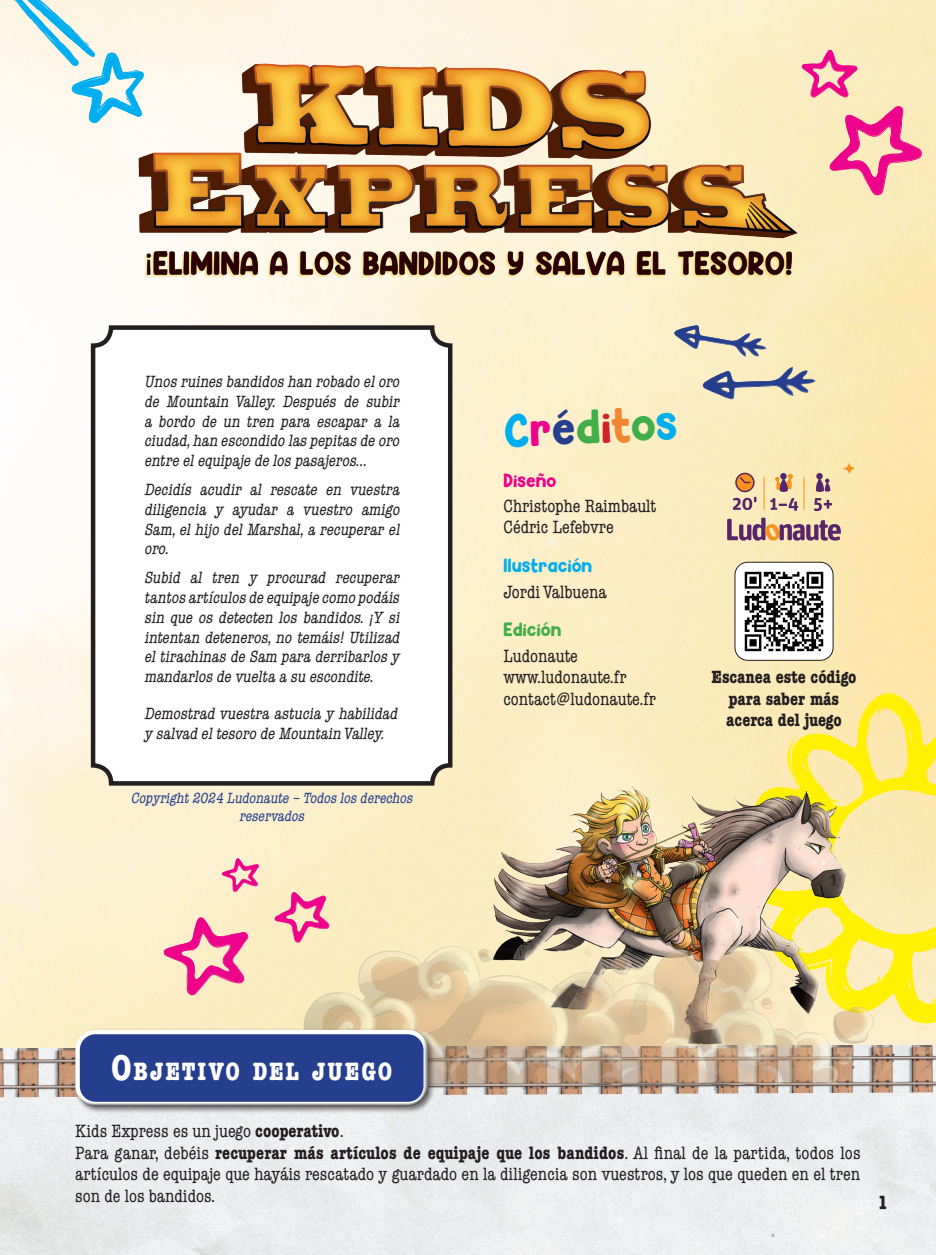
<style>
.page{position:relative;width:936px;height:1255px;background:#fff}
.page>*{position:absolute;margin:0;border:0;box-sizing:border-box;transform-origin:0 0}
.t1{font:45px "Hey Comic";color:#00aeef}
.t2{font:700 condensed 25.5px "American Typewriter ITC Pro";letter-spacing:.075em;color:#fff}
.t3{font:700 condensed 19.5px "American Typewriter ITC Pro";color:#231f20}
.t4{font:condensed 18px/21.8px "American Typewriter ITC Pro";color:#231f20}
.t5{font:700 condensed 18px/21.6px "American Typewriter ITC Pro";color:#231f20;text-align:center}
.t6{font:18px "Hey Comic";color:#00aeef}
.t7{font:18px "Hey Comic";color:#40ae49}
.t8{font:18px "Hey Comic";color:#ed028c}
.t9{font:italic condensed 16.5px/19.8px "American Typewriter ITC Pro";color:#231f20;text-align:justify}
.t10{font:italic condensed 15px/18px "American Typewriter ITC Pro";color:#253f8e;text-align:center}
.s1{color:#ed028c}
.s2{color:#253f8e}
.s3{color:#40ae49}
.s4{color:#d1232a}
.s5{color:#f18733}
.s6{font-size:36.3px}
.s7{font-weight:700}
</style>
<div class="page">
<img style="left:0;top:0;width:935px;height:1043px">
<svg style="left:736px;top:693px;width:199px;height:330px;background:#fceb86"></svg>
<div style="left:93px;top:327px;width:357px;height:456px;background:#fff;border-radius:18px"></div>
<div style="left:91px;top:325px;width:361px;height:460px;border:4px solid #231f20;border-radius:18px"></div>
<img style="left:70px;top:39px;width:796px;height:223px">
<img style="left:0;top:1043px;width:935px;height:54px">
<img style="left:257px;top:786px;width:616px;height:299px">
<svg style="left:9px;top:0;width:135px;height:123px;background:#cee8e9"></svg>
<svg style="left:274px;top:891px;width:55px;height:51px;background:#f69fb0"></svg>
<svg style="left:163px;top:916px;width:86px;height:79px;background:#f7a1b3"></svg>
<svg style="left:701px;top:366px;width:114px;height:34px;background:#b8b6b0"></svg>
<svg style="left:801px;top:49px;width:56px;height:49px;background:#f69daf"></svg>
<svg style="left:828px;top:105px;width:93px;height:90px;background:#f6a1ac"></svg>
<svg style="left:673px;top:325px;width:93px;height:32px;background:#bfbcb4"></svg>
<svg style="left:222px;top:857px;width:37px;height:35px"></svg>
<div style="left:74px;top:1028px;width:361px;height:86px;background:#231f20;opacity:.6"></div>
<div style="left:75px;top:1027px;width:353px;height:70px;background:#fff;opacity:.75"></div>
<div style="left:75px;top:1035px;width:355px;height:71px;background:#231f20;opacity:.75"></div>
<svg style="left:841px;top:461px;width:14px;height:13px"></svg>
<svg style="left:727px;top:517px;width:113px;height:24px;background:#b7938f"></svg>
<svg style="left:813px;top:498px;width:19px;height:13px"></svg>
<svg style="left:815px;top:473px;width:15px;height:19px"></svg>
<svg style="left:733px;top:472px;width:23px;height:38px"></svg>
<svg style="left:763px;top:475px;width:1px;height:36px"></svg>
<svg style="left:770px;top:473px;width:34px;height:38px"></svg>
<div style="left:735px;top:562px;width:98px;height:98px;background:#fff;border-radius:13px"></div>
<div style="left:734px;top:562px;width:99px;height:98px;border:1px solid #231f20;border-radius:13px"></div>
<img style="left:744px;top:571px;width:80px;height:81px">
<img style="left:144px;top:251px;width:648px;height:26px">
<p class="t9" style="left:144px;top:372px;width:260px">Unos ruines bandidos han robado eloro de Mountain Valley. Después de subir a bordo de un tren para escapar a la ciudad,han escondido las pepitas de oro entre elequipaje de los pasajeros...</p>
<p class="t9" style="left:144px;top:479px;width:260px">Decidís acudir al rescate en vuestra diligencia y ayudar a vuestro amigo Sam,el hijo del Marshal,a recuperar el oro.</p>
<p class="t9" style="left:144px;top:567px;width:260px;text-align:left">Subid al tren y procurad recuperar tantos artículos de equipaj e como podáis sin que os detecten los bandidos. ¡Y si intentan deteneros, no temáis! Utilizad eltirachinas de Sam para derribarlos y mandarlos de vuelta a su escondite.</p>
<p class="t9" style="left:144px;top:703px;width:258px">Demostrad vuestra astucia y habilidad y salvad eltesoro de Mountain Valley.</p>
<p class="t10" style="left:131px;top:788px;width:286px">Copyright2024 Ludonaute – Todos los derechos reservados</p>
<h1 class="t1" style="left:503px;top:402px;width:175px;rotate:-3deg">C<span class="s1">r</span><span class="s2">é</span><span class="s3">d</span><span class="s4">i</span><span class="s5">t</span><span class="s3">o</span>s</h1>
<p class="t8" style="left:503px;top:468px;width:55px">Diseño</p>
<p class="t4" style="left:503px;top:495px;width:155px">Christophe Raimbault<br>Cédric Lefebvre</p>
<p class="t6" style="left:503px;top:554px;width:90px">Ilustración</p>
<p class="t4" style="left:503px;top:580px;width:105px">Jordi Valbuena</p>
<p class="t7" style="left:503px;top:618px;width:60px">Edición</p>
<p class="t4" style="left:503px;top:644px;width:76px">Ludonaute</p>
<p class="t4" style="left:503px;top:666px;width:154px;line-height:22.2px">www.ludonaute.fr contact@ludonaute.fr</p>
<p class="t5" style="left:711px;top:666px;width:146px">Escanea este código para saber más acerca del juego</p>
<h2 class="t2" style="left:111px;top:1056px;width:281px"><span class="s6">O</span>BJETIVO DEL JUEGO</h2>
<p class="t4" style="left:75px;top:1119px;width:786px">Kids Express es un juego <span class="s7">cooperativo</span>.<br>Para ganar, debéis <span class="s7">recuperar más artículos de equipaje que los bandidos</span>. Al final de la partida, todos los artículos de equipaje que hayáis rescatado y guardado en la diligencia son vuestros, y los que queden en el tren son de los bandidos.</p>
<p class="t3" style="left:877px;top:1190px;width:12px">1</p>
</div>
